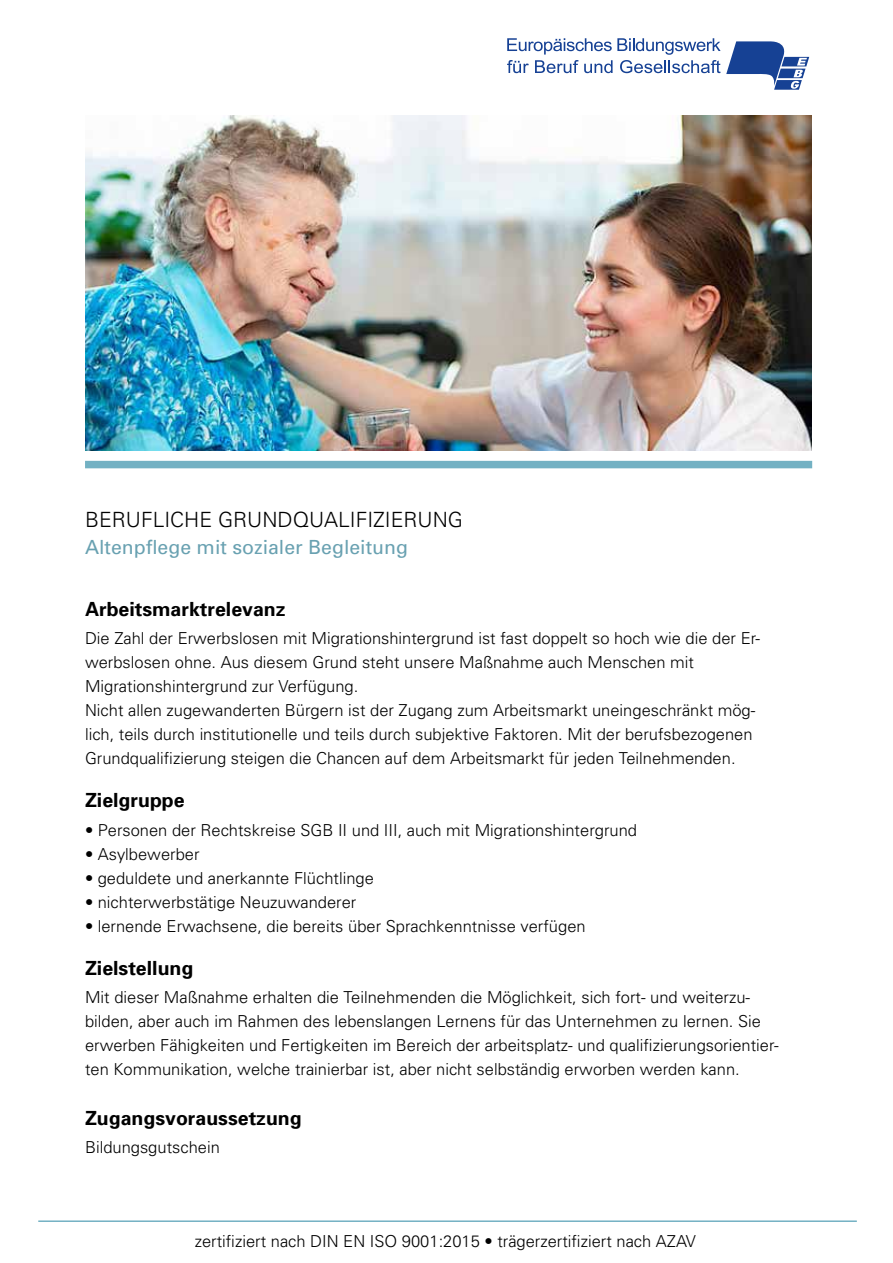
<style>
.page{position:relative;width:893px;height:1263px;background:#fff}
.page>*{position:absolute;margin:0;border:0;box-sizing:border-box;transform-origin:0 0}
.t1{font:300 21px "Univers";color:#000}
.t2{font:700 19.5px "Univers";color:#000}
.t3{font:19.5px "Univers";color:#69a1b1}
.t4{font:300 16.5px/24px "Univers";color:#000}
</style>
<div class="page">
<svg style="left:507px;top:38px;width:302px;height:52px"></svg>
<hr style="left:38px;top:1220px;width:819px;height:2px;background:#73b1c3">
<div style="left:85px;top:461px;width:727px;height:7px;background:#73b1c3"></div>
<img style="left:86px;top:116px;width:725px;height:334px">
<p class="t1" style="left:85px;top:507px;width:380px">BERUFLICHE GRUNDQUALIFIZIERUNG</p>
<p class="t3" style="left:85px;top:535px;width:324px">Altenpflege mit sozialer Begleitung</p>
<p class="t2" style="left:85px;top:596px;width:202px">Arbeitsmarktrelevanz</p>
<p class="t4" style="left:85px;top:625px;width:677px">Die Zahl der Erwerbslosen mit Migrationshintergrund ist fast doppelt so hoch wie die der Er&shy;werbslosen ohne. Aus diesem Grund steht unsere Maßnahme auch Menschen mit Migrationshintergrund zur Verfügung.<br>Nicht allen zugewanderten Bürgern ist der Zugang zum Arbeitsmarkt uneingeschränkt mög&shy;lich, teils durch institutionelle und teils durch subjektive Faktoren. Mit der berufsbezogenen Grundqualifizierung steigen die Chancen auf dem Arbeitsmarkt für jeden Teilnehmenden.</p>
<p class="t2" style="left:85px;top:788px;width:101px">Zielgruppe</p>
<p class="t4" style="left:85px;top:817px;width:553px">• Personen der Rechtskreise SGB II und III, auch mit Migrationshintergrund</p>
<p class="t4" style="left:85px;top:841px;width:116px">• Asylbewerber</p>
<p class="t4" style="left:85px;top:865px;width:290px">• geduldete und anerkannte Flüchtlinge</p>
<p class="t4" style="left:85px;top:889px;width:273px">• nichterwerbstätige Neuzuwanderer</p>
<p class="t4" style="left:85px;top:913px;width:502px">• lernende Erwachsene, die bereits über Sprachkenntnisse verfügen</p>
<p class="t2" style="left:85px;top:956px;width:110px">Zielstellung</p>
<p class="t4" style="left:85px;top:985px;width:695px">Mit dieser Maßnahme erhalten die Teilnehmenden die Möglichkeit, sich fort- und weiterzu&shy;bilden, aber auch im Rahmen des lebenslangen Lernens für das Unternehmen zu lernen. Sie erwerben Fähigkeiten und Fertigkeiten im Bereich der arbeitsplatz- und qualifizierungsorientier&shy;ten Kommunikation, welche trainierbar ist, aber nicht selbständig erworben werden kann.</p>
<p class="t2" style="left:85px;top:1105px;width:218px">Zugangsvoraussetzung</p>
<p class="t4" style="left:85px;top:1135px;width:136px">Bildungsgutschein</p>
<p class="t4" style="left:195px;top:1228px;width:503px">zertifiziert nach DIN EN ISO 9001:2015 • trägerzertifiziert nach AZAV</p>
</div>
